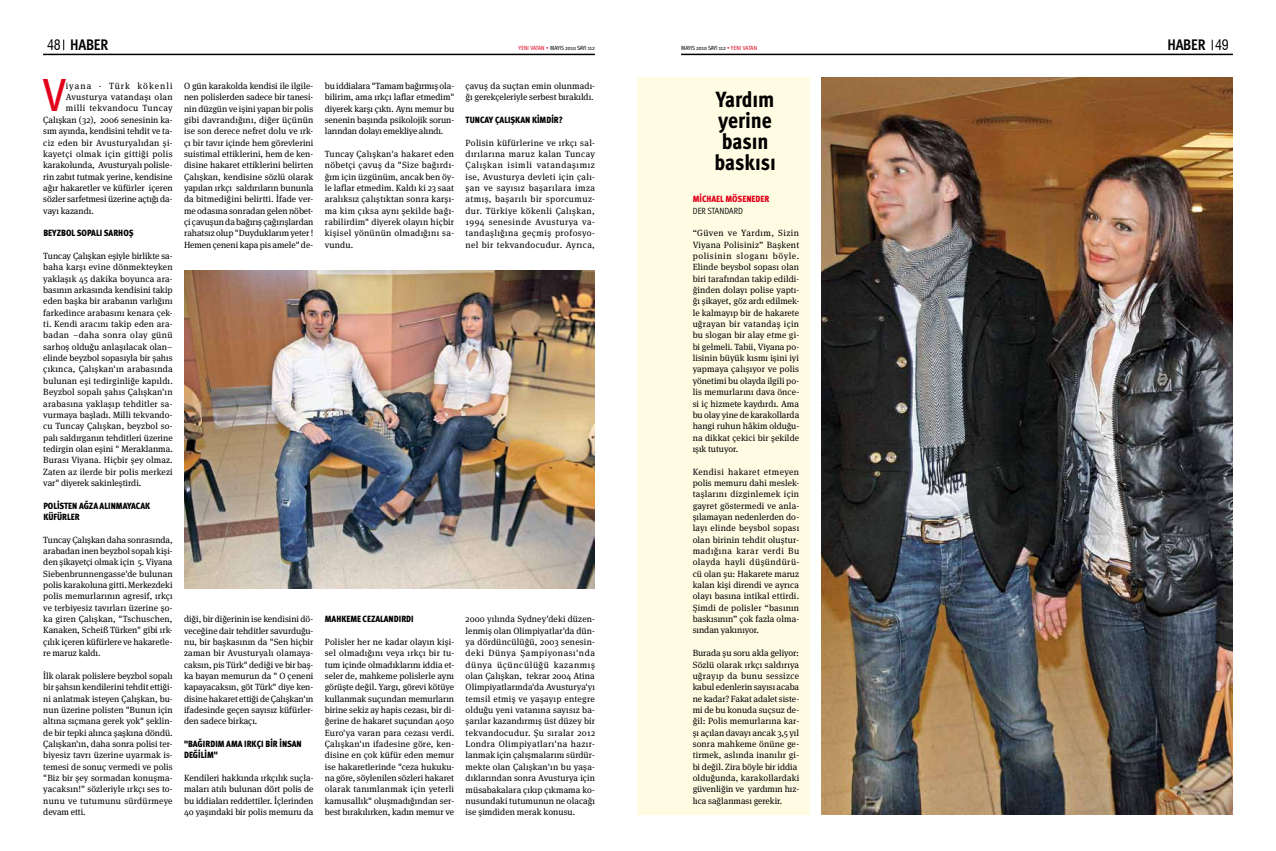
<style>
.page{position:relative;width:1276px;height:851px;background:#fff}
.page>*{position:absolute;margin:0;border:0;box-sizing:border-box;transform-origin:0 0}
.t1{font:500 46.5px "Meta Cond Pro";color:#e2001a}
.t2{font:800 22px/21px "Meta Cond Pro";letter-spacing:-.005em;color:#000;text-align:center}
.t3{font:700 15.3px "Meta Cond Pro";letter-spacing:-.015em;color:#000}
.t4{font:9px/11.3px "Meta Serif Pro";letter-spacing:-.005em;color:#000;text-align:justify}
.t5{font:900 9px/11.3px "Meta Cond Pro";letter-spacing:.005em;color:#000}
.t6{font:9px "Meta Serif Pro";letter-spacing:.03em;color:#000}
.t7{font:9px "Meta Serif Pro";letter-spacing:.035em;color:#000}
.t8{font:9px "Meta Serif Pro";letter-spacing:.045em;color:#000}
.t9{font:9px "Meta Serif Pro";letter-spacing:.115em;color:#000}
.t10{font:900 9px "Meta Cond Pro";letter-spacing:-.005em;color:#e2001a}
.t11{font:9px "Meta Cond Pro";letter-spacing:.045em;color:#000}
.t12{font:6px "Meta Cond Pro";letter-spacing:-.01em;color:#000}
.s1{font-family:"Swiss 721 BT";font-weight:400;font-stretch:condensed;font-size:14px}
.s2{color:#e2001a}
</style>
<div class="page">
<hr style="left:43px;top:54px;width:552px;height:1px;background:#000">
<hr style="left:681px;top:54px;width:552px;height:1px;background:#000">
<img style="left:184px;top:270px;width:411px;height:318px">
<img style="left:822px;top:77px;width:411px;height:737px">
<div style="left:638px;top:77px;width:172px;height:737px;background:#fffce4"></div>
<h3 class="t3" style="left:47px;top:35px;width:63px"><span class="s1">48</span> HABER</h3>
<p class="t12" style="left:518px;top:44px;width:78px"><span class="s2">YENI VATAN •</span> MAYIS 2010 SAYI 112</p>
<p class="t12" style="left:681px;top:44px;width:77px">MAYI S 2010 SAYI 112 <span class="s2">• YENI VATAN</span></p>
<h3 class="t3" style="left:1167px;top:35px;width:63px">HABER <span class="s1">49</span></h3>
<h1 class="t1" style="left:43px;top:65px;width:24px">V</h1>
<p class="t9" style="left:66px;top:79px;width:108px">iyana - Türk kökenli</p>
<p class="t4" style="left:184px;top:80px;width:131px">O gün karakolda kendisi ile ilgile&shy;nen polislerden sadece bir tanesi&shy;nin düzgün ve işini yapan bir polis gibi davrandığını, diğer üçünün ise son derece nefret dolu ve ırk&shy;çı bir tavır içinde hem görevlerini suistimal ettiklerini, hem de ken&shy;disine hakaret ettiklerini belirten Çalışkan, kendisine sözlü olarak yapılan ırkçı saldırıların bununla da bitmediğini belirtti. İfade ver&shy;me odasına sonradan gelen nöbet&shy;çi çavuşun da bağırış çağırışlardan rahatsız olup "Duyduklarım yeter !<br>Hemen çeneni kapa pis amele" de-</p>
<p class="t4" style="left:325px;top:80px;width:131px">bu iddialara "Tamam bağırmış ola&shy;bilirim, ama ırkçı laflar etmedim" diyerek karşı çıktı. Aynı memur bu senenin başında psikolojik sorun&shy;larından dolayı emekliye alındı.</p>
<p class="t4" style="left:325px;top:148px;width:131px">Tuncay Çalışkan'a hakaret eden nöbetçi çavuş da "Size bağırdı&shy;ğım için üzgünüm, ancak ben öy&shy;le laflar etmedim. Kaldı ki 23 saat aralıksız çalıştıktan sonra karşı&shy;ma kim çıksa aynı şekilde bağı&shy;rabilirdim" diyerek olayın hiçbir kişisel yönünün olmadığını sa&shy;vundu.</p>
<p class="t4" style="left:465px;top:80px;width:131px">çavuş da suçtan emin olunmadı&shy;ğı gerekçeleriyle serbest bırakıldı.</p>
<p class="t5" style="left:465px;top:114px;width:99px">TUNCAY ÇALIŞKAN KIMDIR?</p>
<p class="t4" style="left:465px;top:136px;width:131px">Polisin küfürlerine ve ırkçı sal&shy;dırılarına maruz kalan Tuncay Çalışkan isimli vatandaşımız ise, Avusturya devleti için çalı&shy;şan ve sayısız başarılara imza atmış, başarılı bir sporcumuz&shy;dur. Türkiye kökenli Çalışkan, 1994 senesinde Avusturya va&shy;tandaşlığına geçmiş profosyo&shy;nel bir tekvandocudur. Ayrıca,</p>
<h2 class="t2" style="left:714px;top:89px;width:63px">Yardım yerine basın baskısı</h2>
<p class="t6" style="left:66px;top:90px;width:108px">Avusturya vatandaşı olan</p>
<p class="t8" style="left:66px;top:102px;width:108px">milli tekvandocu Tuncay</p>
<p class="t4" style="left:43px;top:114px;width:131px">Çalışkan (32), 2006 senesinin ka-</p>
<p class="t4" style="left:43px;top:125px;width:131px">sım ayında, kendisini tehdit ve ta-</p>
<p class="t6" style="left:43px;top:136px;width:131px">ciz eden bir Avusturyalıdan şi-</p>
<p class="t7" style="left:43px;top:147px;width:131px">kayetçi olmak için gittiği polis</p>
<p class="t4" style="left:43px;top:159px;width:131px">karakolunda, Avusturyalı polisle-</p>
<p class="t4" style="left:43px;top:170px;width:131px">rin zabıt tutmak yerine, kendisine</p>
<p class="t4" style="left:43px;top:182px;width:131px">ağır hakaretler ve küfürler içeren</p>
<p class="t4" style="left:43px;top:193px;width:131px">sözler sarfetmesi üzerine açtığı da-</p>
<p class="t4" style="left:43px;top:204px;width:52px">vayı kazandı.</p>
<p class="t5" style="left:43px;top:228px;width:92px">BEYZBOL SOPALI SARHOŞ</p>
<p class="t4" style="left:43px;top:250px;width:131px">Tuncay Çalışkan eşiyle birlikte sa&shy;baha karşı evine dönmekteyken yaklaşık 45 dakika boyunca ara&shy;basının arkasında kendisini takip eden başka bir arabanın varlığını farkedince arabasını kenara çek&shy;ti. Kendi aracını takip eden ara&shy;badan –daha sonra olay günü sarhoş olduğu anlaşılacak olan– elinde beyzbol sopasıyla bir şahıs çıkınca, Çalışkan'ın arabasında bulunan eşi tedirginliğe kapıldı.<br>Beyzbol sopalı şahıs Çalışkan'ın arabasına yaklaşıp tehditler sa&shy;vurmaya başladı. Milli tekvando&shy;cu Tuncay Çalışkan, beyzbol so&shy;palı saldırganın tehditleri üzerine tedirgin olan eşini " Meraklanma.<br>Burası Viyana. Hiçbir şey olmaz.<br>Zaten az ilerde bir polis merkezi var" diyerek sakinleştirdi.</p>
<p class="t5" style="left:43px;top:500px;width:108px">POLISTEN AĞZA ALINMAYACAK<br>KÜFÜRLER</p>
<p class="t4" style="left:43px;top:533px;width:131px">Tuncay Çalışkan daha sonrasında, arabadan inen beyzbol sopalı kişi&shy;den şikayetçi olmak için 5. Viyana Siebenbrunnengasse'de bulunan polis karakoluna gitti. Merkezdeki polis memurlarının agresif, ırkçı ve terbiyesiz tavırları üzerine şo&shy;ka giren Çalışkan, "Tschuschen, Kanaken, Scheiß Türken" gibi ırk&shy;çılık içeren küfürlere ve hakaretle&shy;re maruz kaldı.</p>
<p class="t4" style="left:43px;top:669px;width:131px">İlk olarak polislere beyzbol sopalı bir şahsın kendilerini tehdit ettiği&shy;ni anlatmak isteyen Çalışkan, bu&shy;nun üzerine polisten "Bunun için altına sıçmana gerek yok" şeklin&shy;de bir tepki alınca şaşkına döndü.<br>Çalışkan'ın, daha sonra polisi ter&shy;biyesiz tavrı üzerine uyarmak is&shy;temesi de sonuç vermedi ve polis "Biz bir şey sormadan konuşma&shy;yacaksın!" sözleriyle ırkçı ses to&shy;nunu ve tutumunu sürdürmeye devam etti.</p>
<p class="t10" style="left:693px;top:193px;width:78px">MICHAEL MÖSENEDER</p>
<p class="t11" style="left:693px;top:205px;width:51px">DER STANDARD</p>
<p class="t4" style="left:692px;top:227px;width:108px">“Güven ve Yardım, Sizin Viyana Polisiniz” Başkent polisinin sloganı böyle.<br>Elinde beysbol sopası olan biri tarafından takip edildi&shy;ğinden dolayı polise yaptı&shy;ğı şikayet, göz ardı edilmek&shy;le kalmayıp bir de hakarete uğrayan bir vatandaş için bu slogan bir alay etme gi&shy;bi gelmeli. Tabii, Viyana po&shy;lisinin büyük kısmı işini iyi yapmaya çalışıyor ve polis yönetimi bu olayda ilgili po&shy;lis memurlarını dava önce&shy;si iç hizmete kaydırdı. Ama bu olay yine de karakollarda hangi ruhun hâkim olduğu&shy;na dikkat çekici bir şekilde ışık tutuyor.</p>
<p class="t4" style="left:692px;top:465px;width:108px">Kendisi hakaret etmeyen polis memuru dahi meslek&shy;taşlarını dizginlemek için gayret göstermedi ve anla&shy;şılamayan nedenlerden do&shy;layı elinde beysbol sopası olan birinin tehdit oluştur&shy;madığına karar verdi Bu olayda hayli düşündürü&shy;cü olan şu: Hakarete maruz kalan kişi direndi ve ayrıca olayı basına intikal ettirdi.<br>Şimdi de polisler “basının baskısının” çok fazla olma&shy;sından yakınıyor.</p>
<p class="t4" style="left:692px;top:646px;width:108px;text-align:left">Burada şu soru akla geliyor:<br>Sözlü olarak ırkçı saldırıya uğrayıp da bunu sessizce kabul edenlerin sayısı acaba ne kadar? Fakat adalet siste&shy;mi de bu konuda suçsuz de&shy;ğil: Polis memurlarına kar&shy;şı açılan davayı ancak 3,5 yıl sonra mahkeme önüne ge&shy;tirmek, aslında inanılır gi&shy;bi değil. Zira böyle bir iddia olduğunda, karakollardaki güvenliğin ve yardımın hız&shy;lıca sağlanması gerekir.</p>
<p class="t4" style="left:184px;top:613px;width:131px">diği, bir diğerinin ise kendisini dö&shy;veceğine dair tehditler savurduğu&shy;nu, bir başkasının da "Sen hiçbir zaman bir Avusturyalı olamaya&shy;caksın, pis Türk" dediği ve bir baş&shy;ka bayan memurun da " O çeneni kapayacaksın, göt Türk" diye ken&shy;disine hakaret ettiği de Çalışkan'ın ifadesinde geçen sayısız küfürler&shy;den sadece birkaçı.</p>
<p class="t5" style="left:184px;top:738px;width:119px">"BAĞIRDIM AMA IRKÇI BIR INSAN<br>DEĞILIM"</p>
<p class="t4" style="left:184px;top:771px;width:131px">Kendileri hakkında ırkçılık suçla&shy;maları atılı bulunan dört polis de bu iddiaları reddettiler. İçlerinden 40 yaşındaki bir polis memuru da</p>
<p class="t4" style="left:465px;top:613px;width:131px">2000 yılında Sydney'deki düzen&shy;lenmiş olan Olimpiyatlar'da dün&shy;ya dördüncülüğü, 2003 senesin&shy;deki Dünya Şampiyonası'nda dünya üçüncülüğü kazanmış olan Çalışkan, tekrar 2004 Atina Olimpiyatlarında'da Avusturya'yı temsil etmiş ve yaşayıp entegre olduğu yeni vatanına sayısız ba&shy;şarılar kazandırmış üst düzey bir tekvandocudur. Şu sıralar 2012<br>Londra Olimpiyatları'na hazır&shy;lanmak için çalışmalarını sürdür&shy;mekte olan Çalışkan'ın bu yaşa&shy;dıklarından sonra Avusturya için müsabakalara çıkıp çıkmama ko&shy;nusundaki tutumunun ne olacağı ise şimdiden merak konusu.</p>
<p class="t5" style="left:325px;top:613px;width:7px">MAH</p>
<p class="t5" style="left:341px;top:613px;width:74px">KEME CEZALANDIRDI</p>
<p class="t4" style="left:325px;top:635px;width:131px">Polisler her ne kadar olayın kişi&shy;sel olmadığını veya ırkçı bir tu&shy;tum içinde olmadıklarını iddia et&shy;seler de, mahkeme polislerle aynı görüşte değil. Yargı, görevi kötüye kullanmak suçundan memurların birine sekiz ay hapis cezası, bir di&shy;ğerine de hakaret suçundan 4050<br>Euro'ya varan para cezası verdi.<br>Çalışkan'ın ifadesine göre, ken&shy;disine en çok küfür eden memur ise hakaretlerinde "ceza hukuku&shy;na göre, söylenilen sözleri hakaret olarak tanımlanmak için yeterli kamusallık" oluşmadığından ser&shy;best bırakılırken, kadın memur ve</p>
</div>
